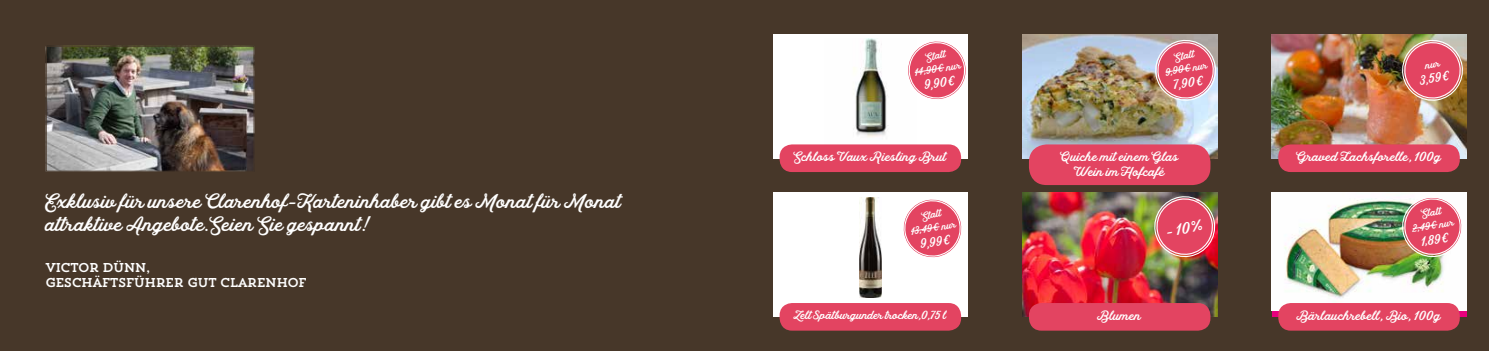
<style>
.page{position:relative;width:1489px;height:351px;background:#fff}
.page>*{position:absolute;margin:0;border:0;box-sizing:border-box;transform-origin:0 0}
.t1{font:19.25px/23px "Hanley Script";color:#fff}
.t2{font:15px "Hanley Script";color:#fff}
.t3{font:12.75px/15.4px "Trend Slab One";letter-spacing:-.1em;color:#fff}
.t4{font:12.5px "Hanley Script";color:#fff}
.t5{font:11.25px "Hanley Script";letter-spacing:-.02em;color:#fff}
.t6{font:10px/13.1px "Hanley Script";color:#fff;text-align:center}
</style>
<div class="page">
<div style="left:0;top:0;width:1488px;height:351px;background:#473729"></div>
<div style="left:772px;top:34px;width:195px;height:124px;background:#fff"></div>
<img style="left:853px;top:39px;width:36px;height:98px">
<img style="left:1022px;top:34px;width:195px;height:124px">
<img style="left:1271px;top:34px;width:195px;height:124px">
<div style="left:772px;top:193px;width:195px;height:124px;background:#fff"></div>
<img style="left:859px;top:198px;width:22px;height:99px">
<img style="left:1022px;top:193px;width:195px;height:124px">
<img style="left:1271px;top:193px;width:195px;height:117px">
<img style="left:45px;top:45px;width:210px;height:127px">
<div style="left:46px;top:46px;width:208px;height:126px;border:1px solid #473729"></div>
<div style="left:1278px;top:303px;width:181px;height:27px;background:#e34461;border-radius:12px"></div>
<div style="left:1028px;top:303px;width:182px;height:27px;background:#e34461;border-radius:12px"></div>
<div style="left:779px;top:303px;width:182px;height:27px;background:#e34461;border-radius:12px"></div>
<div style="left:1278px;top:144px;width:181px;height:28px;background:#e34461;border-radius:12px"></div>
<div style="left:1028px;top:144px;width:182px;height:41px;background:#e34461;border-radius:18px"></div>
<div style="left:779px;top:144px;width:182px;height:28px;background:#e34461;border-radius:12px"></div>
<svg style="left:908px;top:38px;width:60px;height:64px"></svg>
<svg style="left:1153px;top:38px;width:64px;height:64px;background:#d87c8c"></svg>
<svg style="left:1400px;top:194px;width:64px;height:65px;background:#dd858d"></svg>
<img style="left:1152px;top:194px;width:64px;height:65px">
<svg style="left:903px;top:199px;width:59px;height:59px"></svg>
<img style="left:1400px;top:38px;width:64px;height:64px">
<h1 class="t1" style="left:45px;top:191px;width:577px">Exklusiv für unsere Clarenhof-Karteninhaber gibt es Monat für Monat attraktive Angebote.Seien Sie gespannt!</h1>
<p class="t3" style="left:45px;top:259px;width:263px">VICTOR DÜNN,<br>GESCHÄFTSFÜHRER GUT CLARENHOF</p>
<p class="t6" style="left:911px;top:54px;width:48px;rotate:-10deg">Statt<br>14,90€ nur</p>
<p class="t4" style="left:922px;top:77px;width:34px;rotate:-10deg">9,90€</p>
<p class="t6" style="left:1162px;top:54px;width:44px;rotate:-10deg">Statt<br>9,90€ nur</p>
<p class="t4" style="left:1171px;top:77px;width:32px;rotate:-10deg">7,90€</p>
<p class="t4" style="left:1417px;top:73px;width:32px;rotate:-10deg">3,59€</p>
<p class="t4" style="left:793px;top:149px;width:154px">Schloss Vaux Riesling Brut</p>
<p class="t4" style="left:1060px;top:149px;width:120px">Quiche mit einem Glas</p>
<p class="t4" style="left:1295px;top:149px;width:146px">Graved Lachsforelle, 100g</p>
<p class="t4" style="left:1073px;top:164px;width:92px">Wein im Hofcafé</p>
<p class="t6" style="left:907px;top:213px;width:47px;rotate:-10deg">Statt<br>13,49€ nur</p>
<p class="t4" style="left:919px;top:236px;width:33px;rotate:-10deg">9,99€</p>
<p class="t2" style="left:1164px;top:222px;width:39px;rotate:-10deg">- 10%</p>
<p class="t6" style="left:1409px;top:210px;width:43px;rotate:-10deg">Statt<br>2,49€ nur</p>
<p class="t4" style="left:1419px;top:233px;width:30px;rotate:-10deg">1,89€</p>
<p class="t5" style="left:793px;top:307px;width:154px">Zelt Spätburgunder trocken,0,75 l</p>
<p class="t4" style="left:1097px;top:307px;width:45px">Blumen</p>
<p class="t4" style="left:1296px;top:307px;width:145px">Bärlauchrebell, Bio, 100g</p>
</div>
